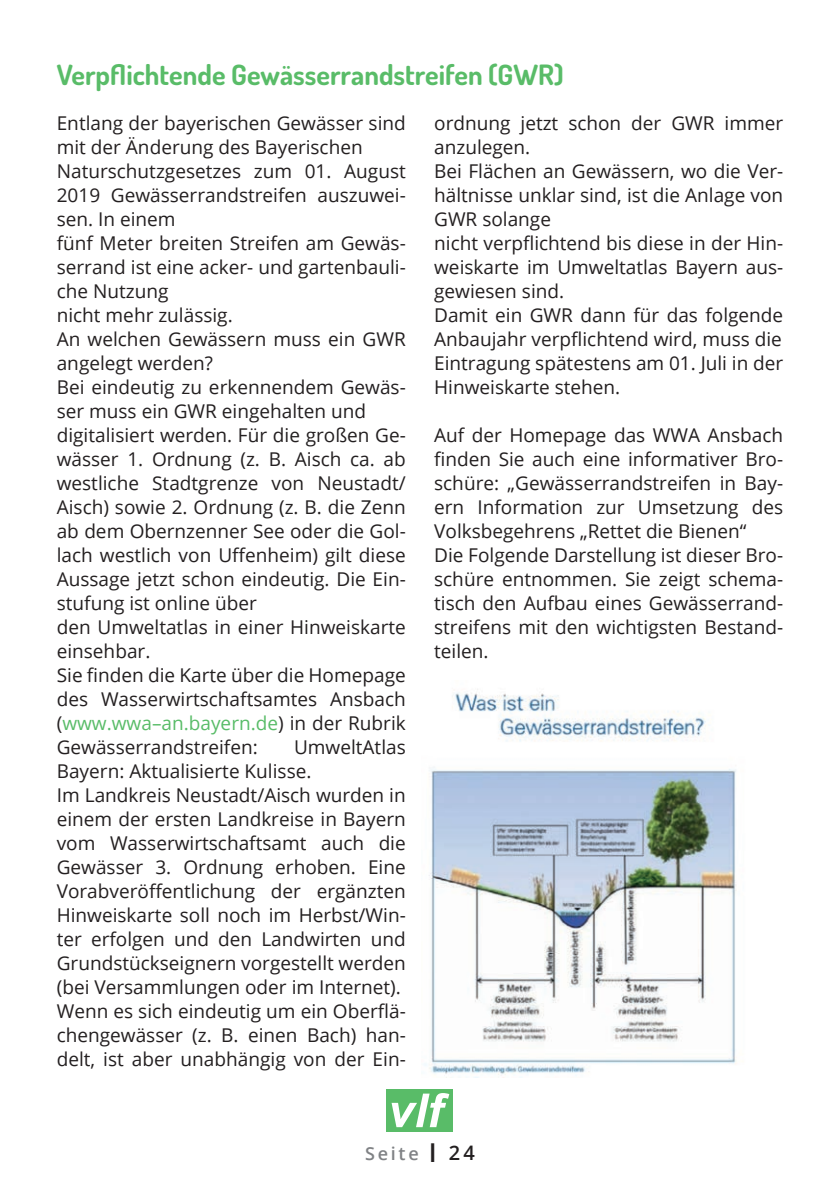
<style>
.page{position:relative;width:840px;height:1191px;background:#fff}
.page>*{position:absolute;margin:0;border:0;box-sizing:border-box;transform-origin:0 0}
.t1{font:700 28px "Dosis";color:#59bc68}
.t2{font:19px/24px "Open Sans";color:#231f20}
.t3{font:600 18px "Open Sans";letter-spacing:.15em;color:#808285}
.s1{color:#59bc68}
.s2{font-size:26px;color:#231f20}
.s3{font-size:20px;color:#231f20}
</style>
<div class="page">
<div style="left:386px;top:1089px;width:67px;height:42px;background:#59bc68"></div>
<svg style="left:391px;top:1093px;width:58px;height:34px"></svg>
<img style="left:424px;top:689px;width:313px;height:386px">
<h1 class="t1" style="left:57px;top:57px;width:508px">Verpflichtende Gewässerrandstreifen (GWR)</h1>
<p class="t2" style="left:57px;top:111px;width:350px">Entlang der bayerischen Gewässer sind mit der Änderung des Bayerischen<br>Naturschutzgesetzes zum 01. August<br>2019 Gewässerrandstreifen auszuwei&shy;sen. In einem<br>fünf Meter breiten Streifen am Gewäs&shy;serrand ist eine acker- und gartenbauli&shy;che Nutzung<br>nicht mehr zulässig.<br>An welchen Gewässern muss ein GWR angelegt werden?<br>Bei eindeutig zu erkennendem Gewäs&shy;ser muss ein GWR eingehalten und digitalisiert werden. Für die großen Ge&shy;wässer 1. Ordnung (z. B. Aisch ca. ab westliche Stadtgrenze von Neustadt/<br>Aisch) sowie 2. Ordnung (z. B. die Zenn ab dem Obernzenner See oder die Gol&shy;lach westlich von Uffenheim) gilt diese<br>Aussage jetzt schon eindeutig. Die Ein&shy;stufung ist online über<br>den Umweltatlas in einer Hinweiskarte einsehbar.<br>Sie finden die Karte über die Homepage des Wasserwirtschaftsamtes Ansbach (<span class="s1">www.wwa–an.bayern.de</span>) in der Rubrik<br>Gewässerrandstreifen:</p>
<p class="t2" style="left:434px;top:111px;width:350px">ordnung jetzt schon der GWR immer anzulegen.<br>Bei Flächen an Gewässern, wo die Ver&shy;hältnisse unklar sind, ist die Anlage von<br>GWR solange<br>nicht verpflichtend bis diese in der Hin&shy;weiskarte im Umweltatlas Bayern aus&shy;gewiesen sind.<br>Damit ein GWR dann für das folgende<br>Anbaujahr verpflichtend wird, muss die<br>Eintragung spätestens am 01. Juli in der<br>Hinweiskarte stehen.</p>
<p class="t2" style="left:434px;top:423px;width:350px">Auf der Homepage das WWA Ansbach finden Sie auch eine informativer Bro&shy;schüre: „Gewässerrandstreifen in Bay&shy;ern Information zur Umsetzung des Volksbegehrens „Rettet die Bienen“<br>Die Folgende Darstellung ist dieser Bro&shy;schüre entnommen. Sie zeigt schema&shy;tisch den Aufbau eines Gewässerrand&shy;streifens mit den wichtigsten Bestand&shy;teilen.</p>
<p class="t2" style="left:57px;top:735px;width:350px;text-indent:237px">UmweltAtlas Bayern: Aktualisierte Kulisse.<br>Im Landkreis Neustadt/Aisch wurden in einem der ersten Landkreise in Bayern vom Wasserwirtschaftsamt auch die Gewässer 3. Ordnung erhoben. Eine Vorabveröffentlichung der ergänzten Hinweiskarte soll noch im Herbst/Win&shy;ter erfolgen und den Landwirten und Grundstückseignern vorgestellt werden (bei Versammlungen oder im Internet).<br>Wenn es sich eindeutig um ein Oberflä&shy;chengewässer (z. B. einen Bach) han&shy;delt, ist aber unabhängig von der Ein-</p>
<p class="t3" style="left:365px;top:1140px;width:111px">Seite <span class="s2">I</span> <span class="s3">24</span></p>
</div>
